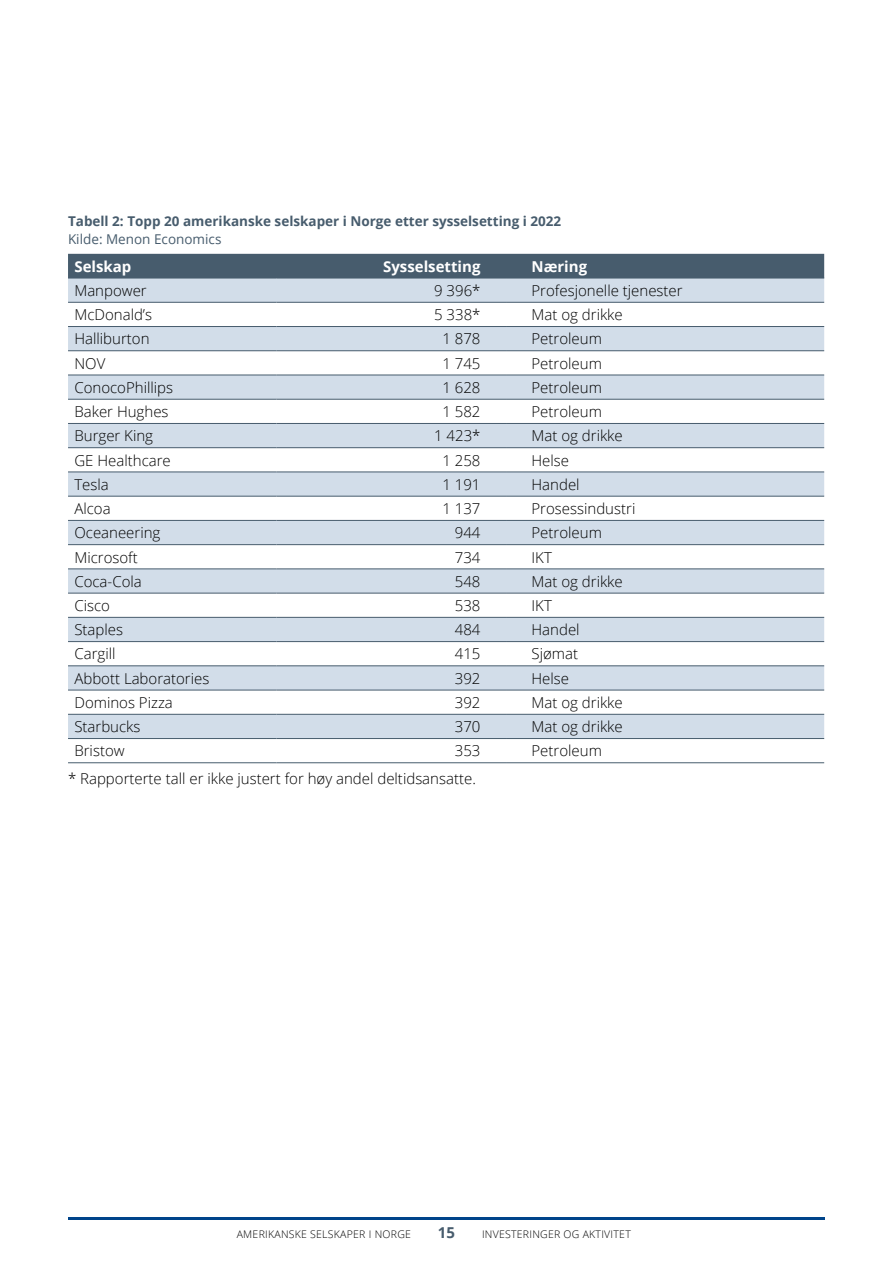
<style>
.page{position:relative;width:893px;height:1263px;background:#fff}
.page>*{position:absolute;margin:0;border:0;box-sizing:border-box;transform-origin:0 0}
.Tabell{font:300 15px "Open Sans";color:#000}
.Tabell-2{font:700 15px "Open Sans";color:#fff}
.t1{font:700 15px "Open Sans";color:#475c6d}
.t2{font:700 13.5px/18px "Open Sans";color:#475c6d}
.t3{font:300 10.5px "Open Sans";letter-spacing:.025em;color:#000}
.s1{font-weight:400}
</style>
<div class="page">
<div style="left:68px;top:254px;width:756px;height:24px;background:#475c6d"></div>
<svg style="left:68px;top:279px;width:756px;height:459px;fill:#d2dde9"></svg>
<svg style="left:68px;top:545px;width:756px;height:24px"></svg>
<hr style="left:68px;top:278px;width:208px;height:1px;background:#475c6d">
<hr style="left:276px;top:278px;width:230px;height:1px;background:#475c6d">
<hr style="left:506px;top:278px;width:318px;height:1px;background:#475c6d">
<hr style="left:68px;top:302px;width:208px;height:1px;background:#475c6d">
<hr style="left:276px;top:302px;width:230px;height:1px;background:#475c6d">
<hr style="left:506px;top:302px;width:318px;height:1px;background:#475c6d">
<hr style="left:68px;top:326px;width:208px;height:1px;background:#475c6d">
<hr style="left:276px;top:326px;width:230px;height:1px;background:#475c6d">
<hr style="left:506px;top:326px;width:318px;height:1px;background:#475c6d">
<hr style="left:68px;top:350px;width:208px;height:1px;background:#475c6d">
<hr style="left:276px;top:350px;width:230px;height:1px;background:#475c6d">
<hr style="left:506px;top:350px;width:318px;height:1px;background:#475c6d">
<hr style="left:68px;top:375px;width:208px;height:1px;background:#475c6d">
<hr style="left:276px;top:375px;width:230px;height:1px;background:#475c6d">
<hr style="left:506px;top:375px;width:318px;height:1px;background:#475c6d">
<hr style="left:68px;top:399px;width:208px;height:1px;background:#475c6d">
<hr style="left:276px;top:399px;width:230px;height:1px;background:#475c6d">
<hr style="left:506px;top:399px;width:318px;height:1px;background:#475c6d">
<hr style="left:68px;top:423px;width:208px;height:1px;background:#475c6d">
<hr style="left:276px;top:423px;width:230px;height:1px;background:#475c6d">
<hr style="left:506px;top:423px;width:318px;height:1px;background:#475c6d">
<hr style="left:68px;top:447px;width:208px;height:1px;background:#475c6d">
<hr style="left:276px;top:447px;width:230px;height:1px;background:#475c6d">
<hr style="left:506px;top:447px;width:318px;height:1px;background:#475c6d">
<hr style="left:68px;top:472px;width:208px;height:1px;background:#475c6d">
<hr style="left:276px;top:472px;width:230px;height:1px;background:#475c6d">
<hr style="left:506px;top:472px;width:318px;height:1px;background:#475c6d">
<hr style="left:68px;top:496px;width:208px;height:1px;background:#475c6d">
<hr style="left:276px;top:496px;width:230px;height:1px;background:#475c6d">
<hr style="left:506px;top:496px;width:318px;height:1px;background:#475c6d">
<hr style="left:68px;top:520px;width:208px;height:1px;background:#475c6d">
<hr style="left:276px;top:520px;width:230px;height:1px;background:#475c6d">
<hr style="left:506px;top:520px;width:318px;height:1px;background:#475c6d">
<hr style="left:68px;top:544px;width:208px;height:1px;background:#475c6d">
<hr style="left:276px;top:544px;width:230px;height:1px;background:#475c6d">
<hr style="left:506px;top:544px;width:318px;height:1px;background:#475c6d">
<hr style="left:68px;top:569px;width:208px;height:1px;background:#475c6d">
<hr style="left:276px;top:569px;width:230px;height:1px;background:#475c6d">
<hr style="left:506px;top:569px;width:318px;height:1px;background:#475c6d">
<hr style="left:68px;top:593px;width:208px;height:1px;background:#475c6d">
<hr style="left:276px;top:593px;width:230px;height:1px;background:#475c6d">
<hr style="left:506px;top:593px;width:318px;height:1px;background:#475c6d">
<hr style="left:68px;top:617px;width:208px;height:1px;background:#475c6d">
<hr style="left:276px;top:617px;width:230px;height:1px;background:#475c6d">
<hr style="left:506px;top:617px;width:318px;height:1px;background:#475c6d">
<hr style="left:68px;top:641px;width:208px;height:1px;background:#475c6d">
<hr style="left:276px;top:641px;width:230px;height:1px;background:#475c6d">
<hr style="left:506px;top:641px;width:318px;height:1px;background:#475c6d">
<hr style="left:68px;top:665px;width:208px;height:1px;background:#475c6d">
<hr style="left:276px;top:665px;width:230px;height:1px;background:#475c6d">
<hr style="left:506px;top:665px;width:318px;height:1px;background:#475c6d">
<hr style="left:68px;top:690px;width:208px;height:1px;background:#475c6d">
<hr style="left:276px;top:690px;width:230px;height:1px;background:#475c6d">
<hr style="left:506px;top:690px;width:318px;height:1px;background:#475c6d">
<hr style="left:68px;top:714px;width:208px;height:1px;background:#475c6d">
<hr style="left:276px;top:714px;width:230px;height:1px;background:#475c6d">
<hr style="left:506px;top:714px;width:318px;height:1px;background:#475c6d">
<hr style="left:68px;top:738px;width:208px;height:1px;background:#475c6d">
<hr style="left:276px;top:738px;width:230px;height:1px;background:#475c6d">
<hr style="left:506px;top:738px;width:318px;height:1px;background:#475c6d">
<hr style="left:68px;top:762px;width:208px;height:1px;background:#475c6d">
<hr style="left:276px;top:762px;width:230px;height:1px;background:#475c6d">
<hr style="left:506px;top:762px;width:318px;height:1px;background:#475c6d">
<hr style="left:68px;top:1218px;width:757px;height:2px;background:#00448a">
<p class="t2" style="left:68px;top:211px;width:495px">Tabell 2: Topp 20 amerikanske selskaper i Norge etter sysselsetting i 2022<br><span class="s1">Kilde: Menon Economics</span></p>
<p class="Tabell-2" style="left:74px;top:256px;width:59px">Selskap</p>
<p class="Tabell-2" style="left:383px;top:256px;width:99px">Sysselsetting</p>
<p class="Tabell-2" style="left:531px;top:256px;width:57px">Næring</p>
<p class="Tabell" style="left:74px;top:280px;width:74px">Manpower</p>
<p class="Tabell" style="left:434px;top:280px;width:48px">9 396*</p>
<p class="Tabell" style="left:531px;top:280px;width:153px">Profesjonelle tjenester</p>
<p class="Tabell" style="left:74px;top:304px;width:79px">McDonald’s</p>
<p class="Tabell" style="left:434px;top:304px;width:48px">5 338*</p>
<p class="Tabell" style="left:531px;top:304px;width:93px">Mat og drikke</p>
<p class="Tabell" style="left:74px;top:329px;width:77px">Halliburton</p>
<p class="Tabell" style="left:442px;top:329px;width:40px">1 878</p>
<p class="Tabell" style="left:531px;top:329px;width:72px">Petroleum</p>
<p class="Tabell" style="left:74px;top:353px;width:32px">NOV</p>
<p class="Tabell" style="left:442px;top:353px;width:40px">1 745</p>
<p class="Tabell" style="left:531px;top:353px;width:72px">Petroleum</p>
<p class="Tabell" style="left:74px;top:377px;width:100px">ConocoPhillips</p>
<p class="Tabell" style="left:442px;top:377px;width:40px">1 628</p>
<p class="Tabell" style="left:531px;top:377px;width:72px">Petroleum</p>
<p class="Tabell" style="left:74px;top:401px;width:96px">Baker Hughes</p>
<p class="Tabell" style="left:442px;top:401px;width:40px">1 582</p>
<p class="Tabell" style="left:531px;top:401px;width:72px">Petroleum</p>
<p class="Tabell" style="left:74px;top:426px;width:80px">Burger King</p>
<p class="Tabell" style="left:434px;top:426px;width:48px">1 423*</p>
<p class="Tabell" style="left:531px;top:426px;width:93px">Mat og drikke</p>
<p class="Tabell" style="left:74px;top:450px;width:98px">GE Healthcare</p>
<p class="Tabell" style="left:442px;top:450px;width:40px">1 258</p>
<p class="Tabell" style="left:531px;top:450px;width:39px">Helse</p>
<p class="Tabell" style="left:74px;top:474px;width:36px">Tesla</p>
<p class="Tabell" style="left:442px;top:474px;width:40px">1 191</p>
<p class="Tabell" style="left:531px;top:474px;width:50px">Handel</p>
<p class="Tabell" style="left:74px;top:498px;width:38px">Alcoa</p>
<p class="Tabell" style="left:442px;top:498px;width:40px">1 137</p>
<p class="Tabell" style="left:531px;top:498px;width:105px">Prosessindustri</p>
<p class="Tabell" style="left:74px;top:522px;width:88px">Oceaneering</p>
<p class="Tabell" style="left:455px;top:522px;width:27px">944</p>
<p class="Tabell" style="left:531px;top:522px;width:72px">Petroleum</p>
<p class="Tabell" style="left:74px;top:547px;width:65px">Microsoft</p>
<p class="Tabell" style="left:455px;top:547px;width:27px">734</p>
<p class="Tabell" style="left:531px;top:547px;width:22px">IKT</p>
<p class="Tabell" style="left:74px;top:571px;width:69px">Coca-Cola</p>
<p class="Tabell" style="left:455px;top:571px;width:27px">548</p>
<p class="Tabell" style="left:531px;top:571px;width:93px">Mat og drikke</p>
<p class="Tabell" style="left:74px;top:595px;width:37px">Cisco</p>
<p class="Tabell" style="left:455px;top:595px;width:27px">538</p>
<p class="Tabell" style="left:531px;top:595px;width:22px">IKT</p>
<p class="Tabell" style="left:74px;top:619px;width:50px">Staples</p>
<p class="Tabell" style="left:455px;top:619px;width:27px">484</p>
<p class="Tabell" style="left:531px;top:619px;width:50px">Handel</p>
<p class="Tabell" style="left:74px;top:644px;width:43px">Cargill</p>
<p class="Tabell" style="left:455px;top:644px;width:27px">415</p>
<p class="Tabell" style="left:531px;top:644px;width:48px">Sjømat</p>
<p class="Tabell" style="left:74px;top:668px;width:136px">Abbott Laboratories</p>
<p class="Tabell" style="left:455px;top:668px;width:27px">392</p>
<p class="Tabell" style="left:531px;top:668px;width:39px">Helse</p>
<p class="Tabell" style="left:74px;top:692px;width:100px">Dominos Pizza</p>
<p class="Tabell" style="left:455px;top:692px;width:27px">392</p>
<p class="Tabell" style="left:531px;top:692px;width:93px">Mat og drikke</p>
<p class="Tabell" style="left:74px;top:716px;width:68px">Starbucks</p>
<p class="Tabell" style="left:455px;top:716px;width:27px">370</p>
<p class="Tabell" style="left:531px;top:716px;width:93px">Mat og drikke</p>
<p class="Tabell" style="left:74px;top:741px;width:52px">Bristow</p>
<p class="Tabell" style="left:455px;top:741px;width:27px">353</p>
<p class="Tabell" style="left:531px;top:741px;width:72px">Petroleum</p>
<p class="Tabell" style="left:68px;top:768px;width:409px">* Rapporterte tall er ikke justert for høy andel deltidsansatte.</p>
<p class="t3" style="left:237px;top:1227px;width:176px">AMERIKANSKE SELSKAPER I NORGE</p>
<p class="t1" style="left:438px;top:1222px;width:19px">15</p>
<p class="t3" style="left:482px;top:1227px;width:150px">INVESTERINGER OG AKTIVITET</p>
</div>
